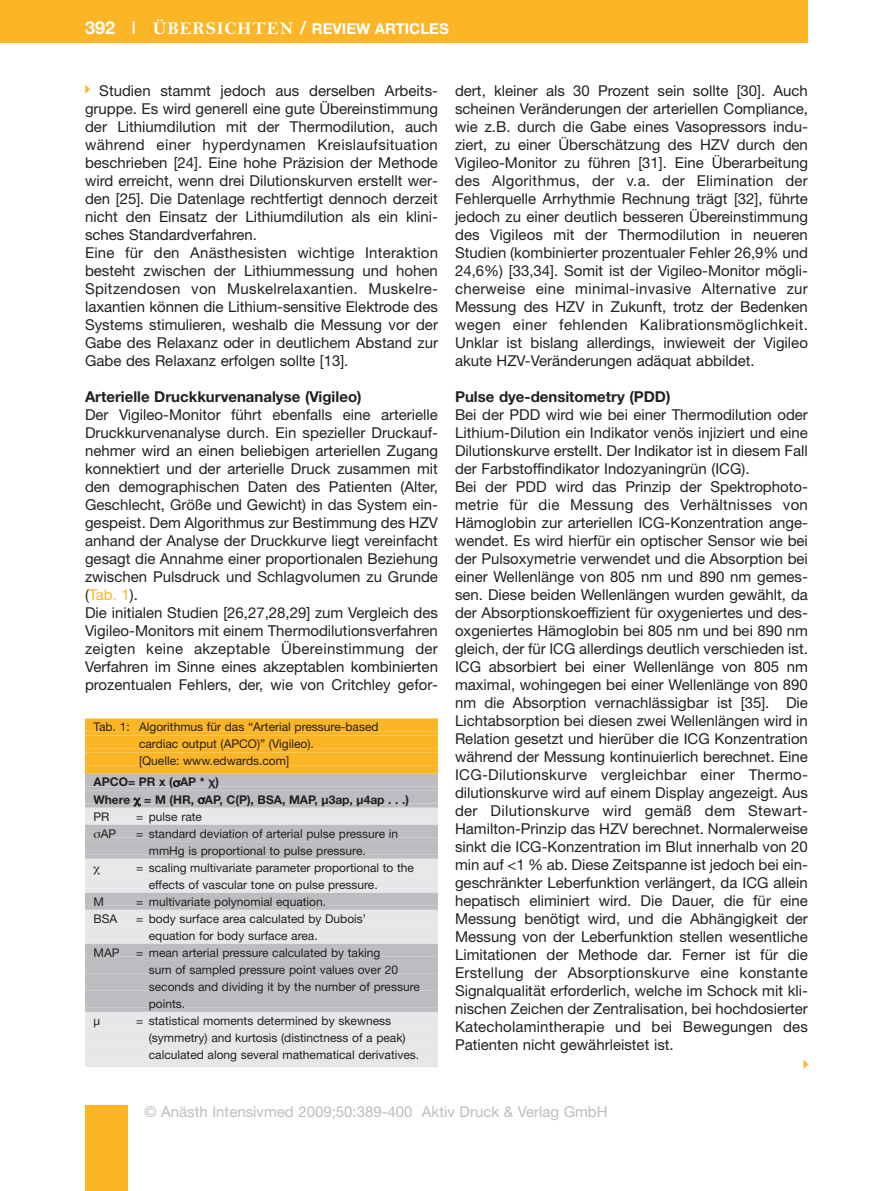
<style>
.page{position:relative;width:893px;height:1191px;background:#fff}
.page>*{position:absolute;margin:0;border:0;box-sizing:border-box;transform-origin:0 0}
.t1{font:15px/18px "Helvetica Neue";color:#231f20}
.t2{font:700 15px "Helvetica Neue";color:#231f20}
.t3{font:15px "Helvetica Neue";color:#bcbdc0}
.t4{font:700 15px "Helvetica Neue";color:#fff}
.t5{font:12px/17px "Helvetica Neue";color:#231f20}
.t6{font:700 12px/17px "Helvetica Neue";color:#231f20}
.s1{font-size:18px}
.s2{font-weight:400;font-size:18px}
.s3{font-family:"Bell MT Bold";font-weight:400;font-size:18px}
.s4{color:#fcb525}
.s5{font-family:"Lucida Grande"}
</style>
<div class="page">
<div style="left:0;top:0;width:808px;height:43px;background:#fcb525"></div>
<div style="left:85px;top:1106px;width:43px;height:85px;background:#fcb525"></div>
<div style="left:85px;top:718px;width:353px;height:13px;background:#fcb525"></div>
<svg style="left:85px;top:731px;width:353px;height:4px"></svg>
<div style="left:85px;top:735px;width:353px;height:13px;background:#fcb525"></div>
<svg style="left:85px;top:748px;width:353px;height:4px"></svg>
<div style="left:85px;top:752px;width:353px;height:13px;background:#fcb525"></div>
<div style="left:85px;top:765px;width:353px;height:8px;background:#fcb525"></div>
<div style="left:85px;top:773px;width:353px;height:13px;background:#bcbdc0"></div>
<svg style="left:85px;top:786px;width:353px;height:4px"></svg>
<div style="left:85px;top:790px;width:353px;height:13px;background:#bcbdc0"></div>
<svg style="left:85px;top:803px;width:353px;height:4px"></svg>
<div style="left:85px;top:807px;width:353px;height:13px;background:#e6e7e9"></div>
<hr style="left:85px;top:820px;width:353px;height:4px;background:#e6e7e9">
<div style="left:85px;top:824px;width:353px;height:13px;background:#bcbdc0"></div>
<svg style="left:85px;top:837px;width:353px;height:4px"></svg>
<div style="left:85px;top:841px;width:353px;height:13px;background:#bcbdc0"></div>
<svg style="left:85px;top:854px;width:353px;height:4px"></svg>
<div style="left:85px;top:858px;width:353px;height:13px;background:#e6e7e9"></div>
<hr style="left:85px;top:871px;width:353px;height:4px;background:#e6e7e9">
<div style="left:85px;top:875px;width:353px;height:13px;background:#e6e7e9"></div>
<div style="left:85px;top:888px;width:353px;height:5px;background:#e6e7e9"></div>
<div style="left:85px;top:892px;width:353px;height:13px;background:#bcbdc0"></div>
<div style="left:85px;top:905px;width:353px;height:5px;background:#bcbdc0"></div>
<div style="left:85px;top:910px;width:353px;height:12px;background:#e6e7e9"></div>
<div style="left:85px;top:922px;width:353px;height:5px;background:#e6e7e9"></div>
<div style="left:85px;top:927px;width:353px;height:12px;background:#e6e7e9"></div>
<div style="left:85px;top:939px;width:353px;height:5px;background:#e6e7e9"></div>
<div style="left:85px;top:944px;width:353px;height:12px;background:#bcbdc0"></div>
<div style="left:85px;top:956px;width:353px;height:5px;background:#bcbdc0"></div>
<div style="left:85px;top:961px;width:353px;height:12px;background:#bcbdc0"></div>
<div style="left:85px;top:973px;width:353px;height:5px;background:#bcbdc0"></div>
<div style="left:85px;top:978px;width:353px;height:12px;background:#bcbdc0"></div>
<div style="left:85px;top:990px;width:353px;height:5px;background:#bcbdc0"></div>
<div style="left:85px;top:995px;width:353px;height:12px;background:#bcbdc0"></div>
<div style="left:85px;top:1007px;width:353px;height:5px;background:#bcbdc0"></div>
<div style="left:85px;top:1012px;width:353px;height:12px;background:#e6e7e9"></div>
<div style="left:85px;top:1024px;width:353px;height:5px;background:#e6e7e9"></div>
<div style="left:85px;top:1029px;width:353px;height:12px;background:#e6e7e9"></div>
<div style="left:85px;top:1041px;width:353px;height:5px;background:#e6e7e9"></div>
<div style="left:85px;top:1046px;width:353px;height:12px;background:#e6e7e9"></div>
<div style="left:85px;top:1058px;width:353px;height:9px;background:#e6e7e9"></div>
<svg style="left:134px;top:803px;width:6px;height:3px"></svg>
<p class="t4" style="left:85px;top:23px;width:365px"><span class="s1">392</span> <span class="s2">I</span> <span class="s3">ÜBERSICHTEN</span> <span class="s1">/</span> REVIEW ARTICLES</p>
<p class="t1" style="left:85px;top:83px;width:354px;text-indent:14px">Studien stammt jedoch aus derselben Arbeits - grup pe. Es wird generell eine gute Übereinstimmung der Lithiumdilution mit der Thermodilution, auch während einer hyperdynamen Kreislaufsituation beschrieben [24]. Eine hohe Präzision der Methode wird erreicht, wenn drei Dilutionskurven erstellt wer&shy;den [25]. Die Datenlage rechtfertigt dennoch derzeit nicht den Einsatz der Lithiumdilution als ein klini&shy;sches Standardverfahren.<br>Eine für den Anästhesisten wichtige Interaktion besteht zwischen der Lithiummessung und hohen Spitzendosen von Muskelrelaxantien. Muskel re - laxan tien können die Lithium-sensitive Elektrode des Systems stimulieren, weshalb die Messung vor der Gabe des Relaxanz oder in deutlichem Abstand zur Gabe des Relaxanz erfolgen sollte [13].</p>
<p class="t2" style="left:85px;top:391px;width:278px">Arterielle Druckkurvenanalyse (Vigileo)</p>
<p class="t1" style="left:85px;top:407px;width:354px">Der Vigileo-Monitor führt ebenfalls eine arterielle Druckkurvenanalyse durch. Ein spezieller Druckauf - nehmer wird an einen beliebigen arteriellen Zugang konnektiert und der arterielle Druck zusammen mit den demographischen Daten des Patienten (Alter, Geschlecht, Größe und Gewicht) in das System ein&shy;gespeist. Dem Algorithmus zur Bestimmung des HZV anhand der Analyse der Druckkurve liegt vereinfacht gesagt die Annahme einer proportionalen Beziehung zwischen Pulsdruck und Schlagvolumen zu Grunde (<span class="s4">Tab. 1</span>).<br>Die initialen Studien [26,27,28,29] zum Vergleich des Vigileo-Monitors mit einem Thermodilutions verfahren zeigten keine akzeptable Übereinstimmung der Verfahren im Sinne eines akzeptablen kombinierten prozentualen Fehlers, der, wie von Critchley ge for -</p>
<p class="t5" style="left:139px;top:719px;width:241px;text-indent:-45px">Tab. 1: Algorithmus für das “Arterial pressure-based cardiac output (APCO)” (Vigileo).<br>[Quelle: www.edwards.com]</p>
<p class="t6" style="left:94px;top:775px;width:317px">APCO= PR x ( AP * <span class="s5">χ</span>)<br>Where = M (HR, AP, C(P), BSA, MAP, µ3ap, µ4ap . . .)</p>
<p class="t5" style="left:94px;top:809px;width:17px">PR</p>
<p class="t5" style="left:136px;top:809px;width:67px">= pulse rate</p>
<p class="t5" style="left:101px;top:826px;width:17px">AP</p>
<p class="t5" style="left:136px;top:826px;width:264px">= standard deviation of arterial pulse pressure in</p>
<p class="t5" style="left:149px;top:843px;width:219px">mmHg is proportional to pulse pressure.</p>
<p class="t5" style="left:136px;top:860px;width:279px">= scaling multivariate parameter proportional to the</p>
<p class="t5" style="left:149px;top:877px;width:230px">effects of vascular tone on pulse pressure.</p>
<p class="t5" style="left:94px;top:894px;width:12px">M</p>
<p class="t5" style="left:136px;top:894px;width:192px">= multivariate polynomial equation.</p>
<p class="t5" style="left:94px;top:911px;width:25px">BSA</p>
<p class="t5" style="left:149px;top:911px;width:219px;text-indent:-13px">= body surface area calculated by Dubois’ equation for body surface area.</p>
<p class="t5" style="left:94px;top:945px;width:28px">MAP</p>
<p class="t5" style="left:149px;top:945px;width:273px;text-indent:-13px">= mean arterial pressure calculated by taking<br>sum of sampled pressure point values over 20 seconds and dividing it by the number of pressure points.</p>
<p class="t5" style="left:94px;top:1013px;width:8px">µ</p>
<p class="t5" style="left:149px;top:1013px;width:272px;text-indent:-13px">= statistical moments determined by skewness (symmetry) and kurtosis (distinctness of a peak) calculated along several mathematical derivatives.</p>
<p class="t1" style="left:455px;top:83px;width:354px;text-align:justify">dert, kleiner als 30 Prozent sein sollte [30]. Auch scheinen Veränderungen der arteriellen Compliance, wie z.B. durch die Gabe eines Vasopressors indu&shy;ziert, zu einer Überschätzung des HZV durch den Vigileo-Monitor zu führen [31]. Eine Überarbeitung des Algorithmus, der v.a. der Elimination der Fehlerquelle Arrhythmie Rechnung trägt [32], führte jedoch zu einer deutlich besseren Übereinstimmung des Vigileos mit der Thermodilution in neueren Studien (kombinierter prozentualer Fehler 26,9% und 24,6%) [33,34]. Somit ist der Vigileo-Monitor mögli&shy;cherweise eine minimal-invasive Alternative zur Messung des HZV in Zukunft, trotz der Bedenken wegen einer fehlenden Kalibrationsmöglichkeit.<br>Unklar ist bislang allerdings, inwieweit der Vigileo akute HZV-Ver änderungen adäquat abbildet.</p>
<p class="t2" style="left:455px;top:391px;width:217px">Pulse dye-densitometry (PDD)</p>
<p class="t1" style="left:455px;top:407px;width:354px">Bei der PDD wird wie bei einer Thermodilution oder Lithium-Dilution ein Indikator venös injiziert und eine Dilutionskurve erstellt. Der Indikator ist in diesem Fall der Farbstoffindikator Indozyaningrün (ICG).<br>Bei der PDD wird das Prinzip der Spektro photo - metrie für die Messung des Verhältnisses von Hämoglobin zur arteriellen ICG-Konzentration ange&shy;wendet. Es wird hierfür ein optischer Sensor wie bei der Pulsoxymetrie verwendet und die Absorption bei einer Wellenlänge von 805 nm und 890 nm gemes&shy;sen. Diese beiden Wellenlängen wurden gewählt, da der Absorptionskoeffizient für oxygeniertes und des&shy;oxgeniertes Hämoglobin bei 805 nm und bei 890 nm gleich, der für ICG allerdings deutlich verschieden ist.<br>ICG absorbiert bei einer Wellenlänge von 805 nm maximal, wohingegen bei einer Wellenlänge von 890 nm die Absorption vernachlässigbar ist [35]. Die Lichtabsorption bei diesen zwei Wellenlängen wird in Relation gesetzt und hierüber die ICG Konzentration während der Messung kontinuierlich berechnet. Eine ICG-Dilutionskurve vergleichbar einer Thermo - dilutions kurve wird auf einem Display angezeigt. Aus der Dilutionskurve wird gemäß dem Stewart-Hamilton-Prinzip das HZV berechnet. Normalerweise sinkt die ICG-Konzentration im Blut innerhalb von 20 min auf &lt;1 % ab. Diese Zeitspanne ist jedoch bei ein&shy;geschränkter Leberfunktion verlängert, da ICG allein hepatisch eliminiert wird. Die Dauer, die für eine Messung benötigt wird, und die Abhängigkeit der Messung von der Leberfunktion stellen wesentliche Limitationen der Methode dar. Ferner ist für die Erstellung der Absorptionskurve eine konstante Signalqualität erforderlich, welche im Schock mit kli&shy;nischen Zeichen der Zentralisation, bei hochdosierter Katecholamintherapie und bei Bewegungen des Patienten nicht gewährleistet ist.</p>
<p class="t3" style="left:145px;top:1106px;width:465px">© Anästh Intensivmed 2009;50:389-400 Aktiv Druck &amp; Verlag GmbH</p>
</div>
